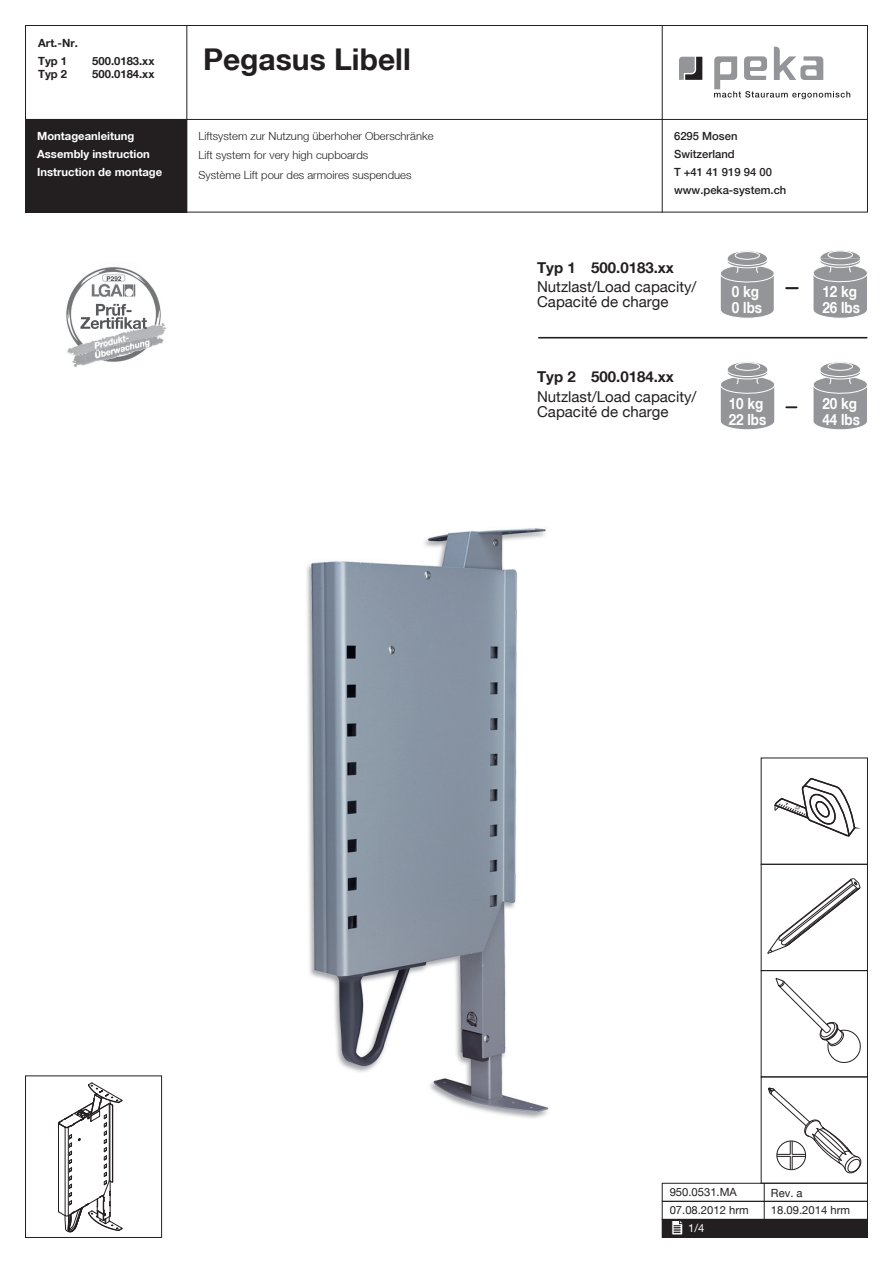
<style>
.page{position:relative;width:893px;height:1263px;background:#fff}
.page>*{position:absolute;margin:0;border:0;box-sizing:border-box;transform-origin:0 0}
.t1{font:700 30px "Helvetica Neue LT";color:#231f20}
.t2{font:700 15.45px/16.2px "Helvetica Neue LT";color:#fff;scale:.87 1}
.t3{font:15px/15px "Helvetica Neue LT";color:#231f20}
.t4{font:700 15px "Helvetica Neue LT";color:#231f20}
.t5{font:300 11.25px/19.5px "Helvetica Neue LT";color:#231f20}
.t6{font:700 11.25px/18px "Helvetica Neue LT";color:#fff}
.t7{font:500 11.25px/18px "Helvetica Neue LT";color:#231f20}
.t8{font:11.25px/18px "Helvetica Neue LT";color:#231f20}
.t9{font:700 11.25px/18px "Helvetica Neue LT";color:#231f20}
.t10{font:11.25px "Helvetica Neue LT";color:#fff}
</style>
<div class="page">
<svg style="left:679px;top:57px;width:23px;height:23px"></svg>
<svg style="left:714px;top:47px;width:136px;height:52px"></svg>
<div style="left:26px;top:119px;width:161px;height:94px;background:#231f20"></div>
<hr style="left:662px;top:26px;width:1px;height:187px;background:#231f20">
<div style="left:25px;top:25px;width:843px;height:187px;border:1px solid #231f20"></div>
<hr style="left:186px;top:26px;width:1px;height:187px;background:#231f20">
<hr style="left:26px;top:119px;width:841px;height:1px;background:#231f20">
<div style="left:662px;top:1219px;width:205px;height:18px;background:#231f20"></div>
<div style="left:662px;top:1219px;width:206px;height:19px;border:1px solid #231f20"></div>
<div style="left:662px;top:1183px;width:206px;height:19px;border:1px solid #231f20"></div>
<svg style="left:671px;top:1220px;width:13px;height:15px"></svg>
<hr style="left:764px;top:1183px;width:1px;height:37px;background:#231f20">
<div style="left:25px;top:1076px;width:137px;height:161px;border:1px solid #231f20"></div>
<svg style="left:775px;top:978px;width:86px;height:85px"></svg>
<svg style="left:767px;top:878px;width:94px;height:76px"></svg>
<div style="left:761px;top:970px;width:107px;height:107px;border:1px solid #231f20"></div>
<div style="left:761px;top:864px;width:107px;height:107px;border:1px solid #231f20"></div>
<svg style="left:768px;top:1087px;width:94px;height:87px"></svg>
<div style="left:720px;top:273px;width:54px;height:37px;background:#939598"></div>
<svg style="left:721px;top:309px;width:53px;height:9px"></svg>
<hr style="left:720px;top:273px;width:1px;height:37px;background:#fff">
<svg style="left:720px;top:251px;width:54px;height:32px"></svg>
<div style="left:813px;top:272px;width:54px;height:38px;background:#939598"></div>
<svg style="left:813px;top:310px;width:54px;height:8px"></svg>
<hr style="left:813px;top:273px;width:1px;height:37px;background:#fff">
<svg style="left:813px;top:250px;width:54px;height:33px"></svg>
<svg style="left:786px;top:287px;width:12px;height:2px"></svg>
<div style="left:720px;top:384px;width:55px;height:37px;background:#939598"></div>
<svg style="left:721px;top:421px;width:54px;height:9px"></svg>
<hr style="left:720px;top:385px;width:1px;height:36px;background:#fff">
<hr style="left:774px;top:385px;width:1px;height:36px;background:#fff">
<svg style="left:720px;top:362px;width:55px;height:32px"></svg>
<div style="left:813px;top:384px;width:54px;height:37px;background:#939598"></div>
<svg style="left:813px;top:421px;width:54px;height:9px"></svg>
<hr style="left:813px;top:385px;width:1px;height:36px;background:#fff">
<svg style="left:813px;top:362px;width:54px;height:32px"></svg>
<svg style="left:786px;top:406px;width:10px;height:2px"></svg>
<hr style="left:539px;top:337px;width:328px;height:1px;background:#231f20">
<svg style="left:58px;top:1083px;width:65px;height:149px"></svg>
<img style="left:306px;top:528px;width:243px;height:591px">
<img style="left:66px;top:267px;width:101px;height:100px">
<svg style="left:774px;top:778px;width:82px;height:59px"></svg>
<p class="t9" style="left:38px;top:33px;width:41px">Art.-Nr.<br>Typ 1</p>
<p class="t9" style="left:92px;top:51px;width:64px">500.0183.xx</p>
<p class="t9" style="left:38px;top:65px;width:30px">Typ 2</p>
<p class="t9" style="left:92px;top:65px;width:64px">500.0184.xx</p>
<h1 class="t1" style="left:203px;top:41px;width:209px">Pegasus Libell</h1>
<p class="t6" style="left:37px;top:127px;width:126px">Montageanleitung<br>Assembly instruction<br>Instruction de montage</p>
<p class="t5" style="left:198px;top:126px;width:237px">Liftsystem zur Nutzung überhoher Oberschränke<br>Lift system for very high cupboards<br>Système Lift pour des armoires suspendues</p>
<p class="t7" style="left:674px;top:127px;width:114px">6295 Mosen<br>Switzerland<br>T +41 41 919 94 00 www.peka-system.ch</p>
<h3 class="t4" style="left:537px;top:258px;width:138px">Typ 1 500.0183.xx</h3>
<h3 class="t3" style="left:537px;top:279px;width:161px">Nutzlast/Load capacity/<br>Capacité de charge</h3>
<h3 class="t4" style="left:537px;top:368px;width:138px">Typ 2 500.0184.xx</h3>
<h3 class="t3" style="left:537px;top:389px;width:161px">Nutzlast/Load capacity/<br>Capacité de charge</h3>
<h2 class="t2" style="left:732px;top:283px;width:36px">0 kg<br>0 lbs</h2>
<h2 class="t2" style="left:822px;top:283px;width:45px">12 kg<br>26 lbs</h2>
<h2 class="t2" style="left:729px;top:395px;width:45px">10 kg<br>22 lbs</h2>
<h2 class="t2" style="left:822px;top:395px;width:45px">20 kg<br>44 lbs</h2>
<p class="t8" style="left:670px;top:1183px;width:81px">950.0531.MA<br>07.08.2012 hrm</p>
<p class="t10" style="left:688px;top:1221px;width:18px">1/4</p>
<p class="t8" style="left:771px;top:1183px;width:81px">Rev. a<br>18.09.2014 hrm</p>
</div>
